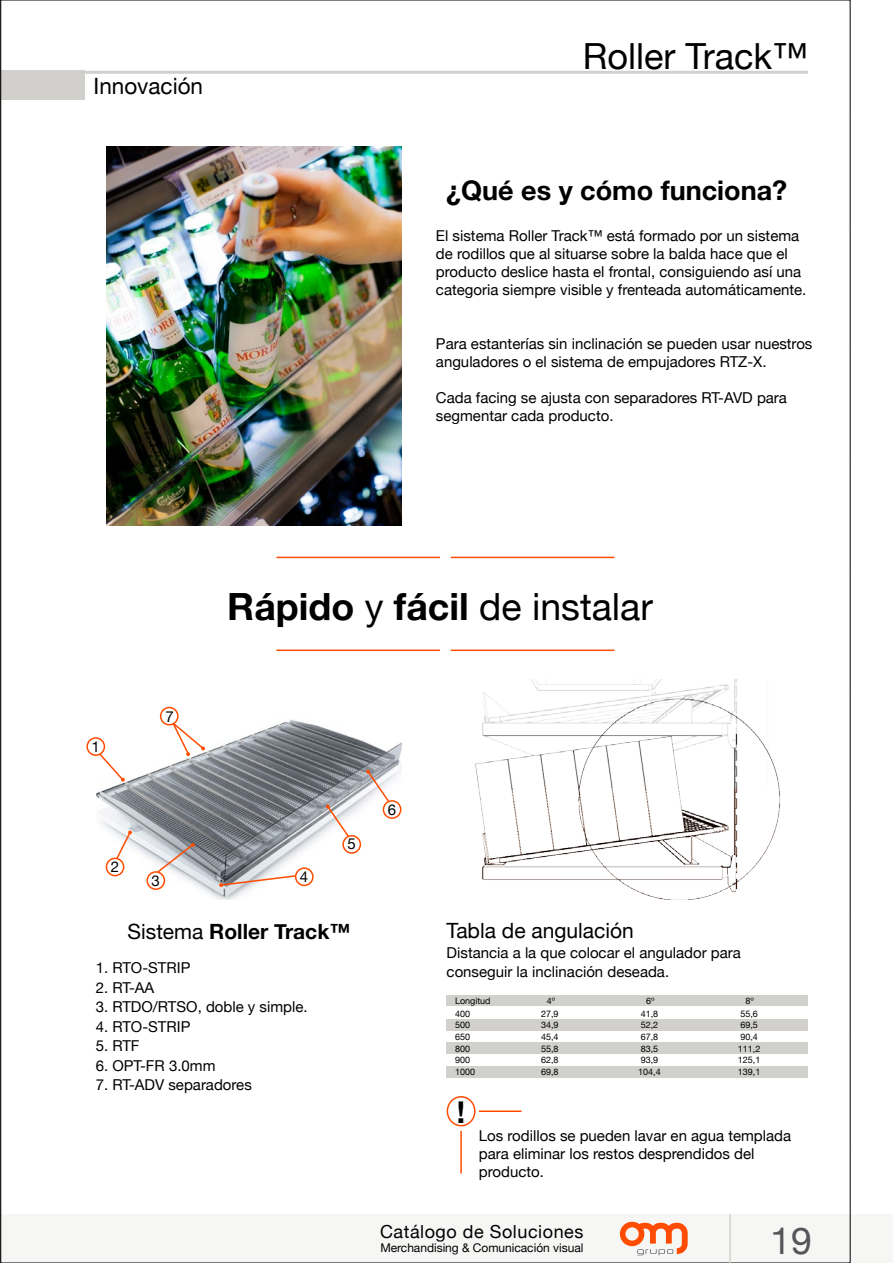
<style>
.page{position:relative;width:893px;height:1263px;background:#fff}
.page>*{position:absolute;margin:0;border:0;box-sizing:border-box;transform-origin:0 0}
.t1{font:700 37.5px "Helvetica Neue";color:#000}
.t2{font:37.5px "Helvetica Neue";color:#55565a}
.t3{font:36px "Helvetica Neue";color:#000}
.t4{font:700 30px "Helvetica Neue";color:#000}
.t5{font:700 27px "Helvetica Neue";color:#000}
.t6{font:22.5px "Helvetica Neue";color:#000}
.t7{font:700 21px "Helvetica Neue";color:#000}
.t8{font:21px "Helvetica Neue";color:#000}
.t9{font:18px "Helvetica Neue";letter-spacing:.03em;color:#000}
.t10{font:15px/18px "Helvetica Neue";color:#000}
.t11{font:12px "Helvetica Neue";letter-spacing:-.005em;color:#000}
.t12{font:9px "Helvetica Neue";color:#000}
.s1{font-weight:400}
</style>
<div class="page">
<div style="left:0;top:1214px;width:893px;height:49px;background:#f6f6f5"></div>
<hr style="left:85px;top:71px;width:723px;height:3px;background:#d2d0cd">
<div style="left:0;top:71px;width:85px;height:29px;background:#d2d0cd"></div>
<hr style="left:729px;top:1214px;width:2px;height:49px;background:#d2d0cd">
<svg style="left:620px;top:1222px;width:68px;height:33px"></svg>
<div style="left:446px;top:995px;width:362px;height:11px;background:#d2d0cd"></div>
<div style="left:446px;top:1019px;width:362px;height:12px;background:#d2d0cd"></div>
<div style="left:446px;top:1042px;width:362px;height:12px;background:#d2d0cd"></div>
<div style="left:446px;top:1066px;width:362px;height:11px;background:#d2d0cd"></div>
<img style="left:106px;top:147px;width:295px;height:378px">
<img style="left:96px;top:706px;width:306px;height:193px">
<img style="left:475px;top:680px;width:305px;height:219px">
<hr style="left:276px;top:649px;width:164px;height:2px;background:#ff4c00">
<hr style="left:276px;top:557px;width:164px;height:1px;background:#ff4c00">
<hr style="left:451px;top:649px;width:163px;height:2px;background:#ff4c00">
<hr style="left:479px;top:1110px;width:42px;height:2px;background:#ff4c00">
<hr style="left:460px;top:1131px;width:2px;height:42px;background:#ff4c00">
<hr style="left:451px;top:557px;width:163px;height:1px;background:#ff4c00">
<div style="left:447px;top:1096px;width:29px;height:30px;border:2px solid #ff4c00;border-radius:50%"></div>
<div style="left:106px;top:858px;width:18px;height:18px;border:2px solid #ff4c00;border-radius:50%"></div>
<div style="left:383px;top:800px;width:18px;height:19px;border:2px solid #ff4c00;border-radius:50%"></div>
<div style="left:342px;top:835px;width:19px;height:19px;border:2px solid #ff4c00;border-radius:50%"></div>
<div style="left:295px;top:867px;width:19px;height:19px;border:2px solid #ff4c00;border-radius:50%"></div>
<div style="left:146px;top:871px;width:19px;height:19px;border:2px solid #ff4c00;border-radius:50%"></div>
<div style="left:86px;top:737px;width:19px;height:19px;border:2px solid #ff4c00;border-radius:50%"></div>
<div style="left:160px;top:707px;width:19px;height:18px;border:2px solid #ff4c00;border-radius:50%"></div>
<svg style="left:115px;top:829px;width:18px;height:31px"></svg>
<svg style="left:366px;top:769px;width:25px;height:34px"></svg>
<svg style="left:326px;top:804px;width:24px;height:34px"></svg>
<svg style="left:219px;top:874px;width:78px;height:13px"></svg>
<svg style="left:156px;top:842px;width:40px;height:32px"></svg>
<svg style="left:98px;top:752px;width:27px;height:30px"></svg>
<svg style="left:171px;top:722px;width:35px;height:34px"></svg>
<h3 class="t6" style="left:94px;top:70px;width:111px">Innovación</h3>
<h2 class="t3" style="left:583px;top:30px;width:226px">Roller Track™</h2>
<h3 class="t5" style="left:446px;top:169px;width:343px">¿Qué es y cómo funciona?</h3>
<p class="t10" style="left:436px;top:227px;width:372px">El sistema Roller Track™ está formado por un sistema de rodillos que al situarse sobre la balda hace que el producto deslice hasta el frontal, consiguiendo así una categoria siempre visible y frenteada automáticamente.</p>
<p class="t10" style="left:436px;top:335px;width:378px">Para estanterías sin inclinación se pueden usar nuestros anguladores o el sistema de empujadores RTZ-X.</p>
<p class="t10" style="left:436px;top:389px;width:353px">Cada facing se ajusta con separadores RT-AVD para segmentar cada producto.</p>
<p class="t10" style="left:91px;top:738px;width:10px">1</p>
<p class="t10" style="left:165px;top:708px;width:10px">7</p>
<h1 class="t1" style="left:227px;top:577px;width:427px">Rápido <span class="s1">y</span> fácil <span class="s1">de instalar</span></h1>
<p class="t10" style="left:347px;top:836px;width:10px">5</p>
<p class="t10" style="left:388px;top:801px;width:10px">6</p>
<p class="t10" style="left:111px;top:858px;width:10px">2</p>
<p class="t10" style="left:151px;top:872px;width:10px">3</p>
<p class="t10" style="left:300px;top:868px;width:10px">4</p>
<h3 class="t7" style="left:128px;top:915px;width:224px"><span class="s1">Sistema</span> Roller Track™</h3>
<p class="t10" style="left:96px;top:960px;width:96px">1. RTO-STRIP</p>
<p class="t10" style="left:96px;top:979px;width:60px">2. RT-AA</p>
<p class="t10" style="left:96px;top:999px;width:214px">3. RTDO/RTSO, doble y simple.</p>
<p class="t10" style="left:96px;top:1018px;width:96px">4. RTO-STRIP</p>
<p class="t10" style="left:96px;top:1038px;width:45px">5. RTF</p>
<p class="t10" style="left:96px;top:1057px;width:121px">6. OPT-FR 3.0mm</p>
<p class="t10" style="left:96px;top:1077px;width:158px">7. RT-ADV separadores</p>
<h3 class="t8" style="left:447px;top:915px;width:189px">Tabla de angulación</h3>
<p class="t10" style="left:447px;top:943px;width:296px;line-height:19.5px">Distancia a la que colocar el angulador para conseguir la inclinación deseada.</p>
<p class="t12" style="left:455px;top:994px;width:37px">Longitud</p>
<p class="t12" style="left:547px;top:994px;width:10px">4º</p>
<p class="t12" style="left:455px;top:1007px;width:17px">400</p>
<p class="t12" style="left:541px;top:1007px;width:19px">27,9</p>
<p class="t12" style="left:641px;top:1007px;width:19px">41,8</p>
<p class="t12" style="left:740px;top:1007px;width:19px">55,6</p>
<p class="t12" style="left:455px;top:1030px;width:17px">650</p>
<p class="t12" style="left:541px;top:1030px;width:19px">45,4</p>
<p class="t12" style="left:641px;top:1030px;width:19px">67,8</p>
<p class="t12" style="left:740px;top:1030px;width:19px">90,4</p>
<p class="t12" style="left:455px;top:1042px;width:17px">800</p>
<p class="t12" style="left:541px;top:1042px;width:19px">55,8</p>
<p class="t12" style="left:641px;top:1042px;width:19px">83,5</p>
<p class="t12" style="left:738px;top:1042px;width:24px">111,2</p>
<p class="t12" style="left:455px;top:1054px;width:17px">900</p>
<p class="t12" style="left:541px;top:1054px;width:19px">62,8</p>
<p class="t12" style="left:641px;top:1054px;width:19px">93,9</p>
<p class="t12" style="left:738px;top:1054px;width:24px">125,1</p>
<p class="t12" style="left:455px;top:1065px;width:22px">1000</p>
<p class="t12" style="left:541px;top:1065px;width:19px">69,8</p>
<p class="t12" style="left:638px;top:1065px;width:24px">104,4</p>
<p class="t12" style="left:738px;top:1065px;width:24px">139,1</p>
<p class="t12" style="left:646px;top:994px;width:10px">6º</p>
<p class="t12" style="left:745px;top:994px;width:10px">8º</p>
<p class="t12" style="left:455px;top:1019px;width:17px">500</p>
<p class="t12" style="left:541px;top:1019px;width:19px">34,9</p>
<p class="t12" style="left:641px;top:1019px;width:19px">52,2</p>
<p class="t12" style="left:740px;top:1019px;width:19px">69,5</p>
<h3 class="t4" style="left:457px;top:1088px;width:10px">!</h3>
<p class="t10" style="left:479px;top:1127px;width:314px">Los rodillos se pueden lavar en agua templada para eliminar los restos desprendidos del producto.</p>
<p class="t9" style="left:380px;top:1218px;width:205px">Catálogo de Soluciones</p>
<p class="t11" style="left:380px;top:1239px;width:205px">Merchandising &amp; Comunicación visual</p>
<h1 class="t2" style="left:770px;top:1213px;width:43px">19</h1>
</div>
